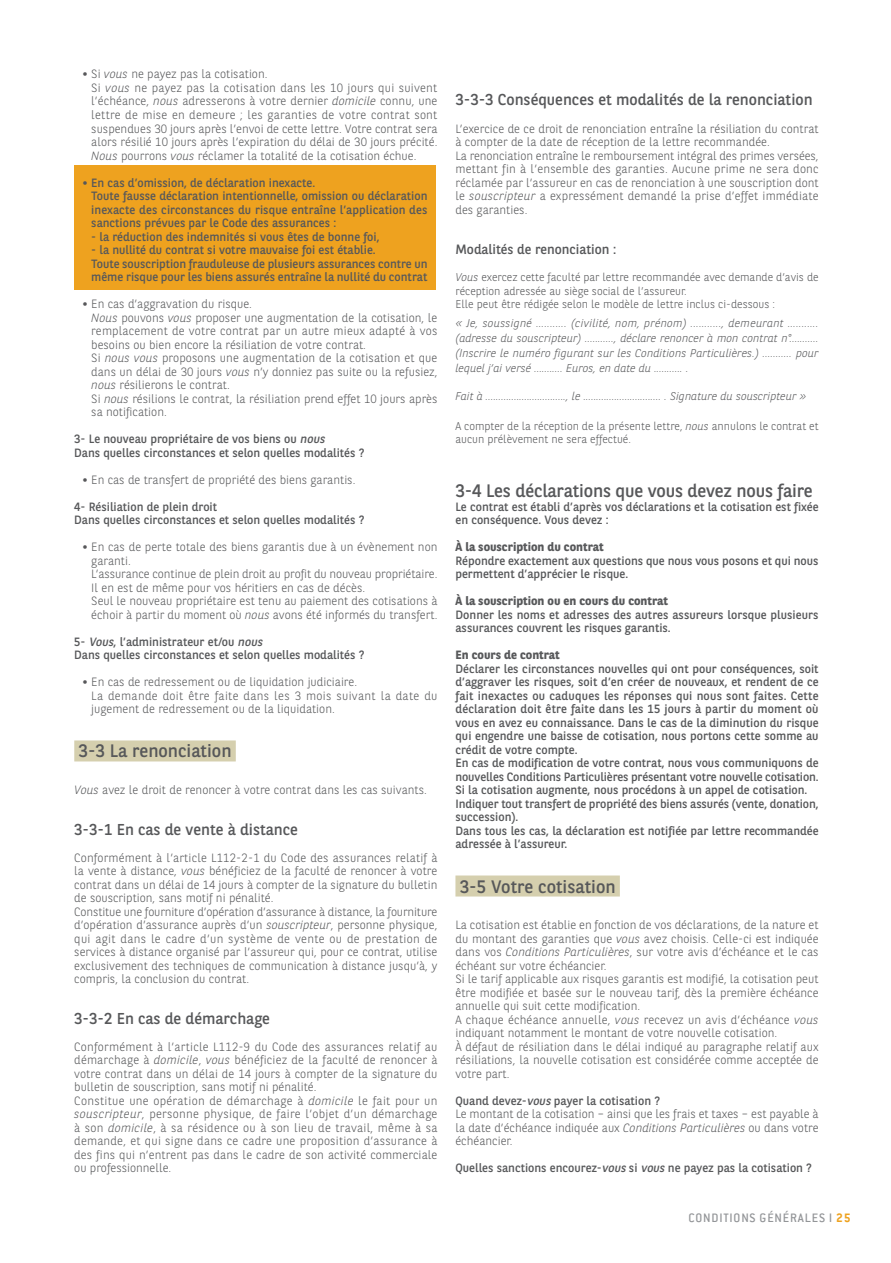
<style>
.page{position:relative;width:891px;height:1263px;background:#fff}
.page>*{position:absolute;margin:0;border:0;box-sizing:border-box;transform-origin:0 0}
.t1{font:18px "BNPP Sans";letter-spacing:-.01em;color:#57585a}
.t2{font:15.75px "BNPP Sans";color:#57585a}
.t3{font:13.5px "BNPP Sans";color:#57585a}
.t4{font:500 13.5px "Conduit ITC";letter-spacing:.06em;color:#939598}
.t5{font:300 12px/13.5px "BNPP Sans";color:#57585a}
.t6{font:12px/13.5px "BNPP Sans";color:#57585a}
.t7{font:700 12px "BNPP Sans";color:#57585a}
.t8{font:italic 300 11.25px/15px "BNPP Sans";color:#57585a;text-align:justify}
.t9{font:300 11.25px/13.5px "BNPP Sans";color:#57585a}
.s1{font-weight:700}
.s2{font-style:italic}
.s3{font-weight:400}
.s4{font-weight:400;font-style:italic}
.s5{font-weight:700;color:#eea21f}
</style>
<div class="page">
<div style="left:74px;top:740px;width:162px;height:21px;background:#d5cfae"></div>
<div style="left:74px;top:165px;width:362px;height:124px;background:#eea21f"></div>
<div style="left:455px;top:875px;width:165px;height:21px;background:#d5cfae"></div>
<p class="t5" style="left:91px;top:69px;width:348px;text-indent:-9px"><span class="s1">•</span> Si <span class="s2">vous</span> ne payez pas la cotisation.<br>Si <span class="s2">vous</span> ne payez pas la cotisation dans les 10 jours qui suivent l’échéance, <span class="s2">nous</span> adresserons à votre dernier <span class="s2">domicile</span> connu, une lettre de mise en demeure ; les garanties de votre contrat sont suspendues 30 jours après l’envoi de cette lettre. Votre contrat sera alors résilié 10 jours après l’expiration du délai de 30 jours précité.<br><span class="s2">Nous</span> pourrons <span class="s2">vous</span> réclamer la totalité de la cotisation échue.</p>
<p class="t6" style="left:91px;top:177px;width:338px;text-indent:-9px"><span class="s1">•</span> En cas d’omission, de déclaration inexacte.<br>Toute fausse déclaration intentionnelle, omission ou déclaration inexacte des circonstances du risque entraîne l’application des sanctions prévues par le Code des assurances :</p>
<p class="t6" style="left:91px;top:231px;width:290px">- la réduction des indemnités si vous êtes de bonne foi,</p>
<p class="t6" style="left:91px;top:244px;width:338px">- la nullité du contrat si votre mauvaise foi est établie.<br>Toute souscription frauduleuse de plusieurs assurances contre un même risque pour les biens assurés entraîne la nullité du contrat</p>
<p class="t5" style="left:91px;top:298px;width:348px;text-indent:-9px"><span class="s1">•</span> En cas d’aggravation du risque.<br><span class="s2">Nous</span> pouvons <span class="s2">vous</span> proposer une augmentation de la cotisation, le remplacement de votre contrat par un autre mieux adapté à vos besoins ou bien encore la résiliation de votre contrat.<br>Si <span class="s2">nous vous</span> proposons une augmentation de la cotisation et que dans un délai de 30 jours <span class="s2">vous</span> n’y donniez pas suite ou la refusiez, <span class="s2">nous</span> résilierons le contrat.<br>Si <span class="s2">nous</span> résilions le contrat, la résiliation prend effet 10 jours après sa notification.</p>
<p class="t6" style="left:74px;top:433px;width:292px">3- Le nouveau propriétaire de vos biens ou <span class="s2">nous<br></span>Dans quelles circonstances et selon quelles modalités ?</p>
<p class="t5" style="left:83px;top:474px;width:274px"><span class="s1">•</span> En cas de transfert de propriété des biens garantis.</p>
<p class="t6" style="left:74px;top:501px;width:292px">4- Résiliation de plein droit<br>Dans quelles circonstances et selon quelles modalités ?</p>
<p class="t5" style="left:91px;top:541px;width:348px;text-indent:-9px"><span class="s1">•</span> En cas de perte totale des biens garantis due à un évènement non garanti.<br>L’assurance continue de plein droit au profit du nouveau propriétaire.<br>Il en est de même pour vos héritiers en cas de décès.<br>Seul le nouveau propriétaire est tenu au paiement des cotisations à échoir à partir du moment où <span class="s2">nous</span> avons été informés du transfert.</p>
<p class="t6" style="left:74px;top:636px;width:292px">5- <span class="s2">Vous</span>, l’administrateur et/ou <span class="s2">nous<br></span>Dans quelles circonstances et selon quelles modalités ?</p>
<p class="t5" style="left:91px;top:676px;width:348px;text-indent:-9px"><span class="s1">•</span> En cas de redressement ou de liquidation judiciaire.<br>La demande doit être faite dans les 3 mois suivant la date du jugement de redressement ou de la liquidation.</p>
<h1 class="t1" style="left:79px;top:744px;width:154px">3-3 La renonciation</h1>
<p class="t5" style="left:74px;top:784px;width:354px"><span class="s2">Vous</span> avez le droit de renoncer à votre contrat dans les cas suivants.</p>
<h2 class="t2" style="left:74px;top:823px;width:225px">3-3-1 En cas de vente à distance</h2>
<p class="t5" style="left:74px;top:852px;width:365px">Conformément à l’article L112-2-1 du Code des assurances relatif à la vente à distance, <span class="s2">vous</span> bénéficiez de la faculté de renoncer à votre contrat dans un délai de 14 jours à compter de la signature du bulletin de souscription, sans motif ni pénalité.<br>Constitue une fourniture d’opération d’assurance à distance, la fourniture d’opération d’assurance auprès d’un <span class="s2">souscripteur</span>, personne physique, qui agit dans le cadre d’un système de vente ou de prestation de services à distance organisé par l’assureur qui, pour ce contrat, utilise exclusivement des techniques de communication à distance jusqu’à, y compris, la conclusion du contrat.</p>
<h2 class="t2" style="left:74px;top:1012px;width:197px">3-3-2 En cas de démarchage</h2>
<p class="t5" style="left:74px;top:1041px;width:365px">Conformément à l’article L112-9 du Code des assurances relatif au démarchage à <span class="s2">domicile</span>, <span class="s2">vous</span> bénéficiez de la faculté de renoncer à votre contrat dans un délai de 14 jours à compter de la signature du bulletin de souscription, sans motif ni pénalité.<br>Constitue une opération de démarchage à <span class="s2">domicile</span> le fait pour un <span class="s2">souscripteur</span>, personne physique, de faire l’objet d’un démarchage à son <span class="s2">domicile</span>, à sa résidence ou à son lieu de travail, même à sa demande, et qui signe dans ce cadre une proposition d’assurance à des fins qui n’entrent pas dans le cadre de son activité commerciale ou professionnelle.</p>
<h2 class="t2" style="left:455px;top:94px;width:359px">3-3-3 Conséquences et modalités de la renonciation</h2>
<p class="t5" style="left:455px;top:123px;width:365px">L’exercice de ce droit de renonciation entraîne la résiliation du contrat à compter de la date de réception de la lettre recommandée.<br>La renonciation entraîne le remboursement intégral des primes versées, mettant fin à l’ensemble des garanties. Aucune prime ne sera donc réclamée par l’assureur en cas de renonciation à une souscription dont le <span class="s2">souscripteur</span> a expressément demandé la prise d’effet immédiate des garanties.</p>
<p class="t3" style="left:455px;top:244px;width:162px">Modalités de renonciation :</p>
<p class="t9" style="left:455px;top:271px;width:365px"><span class="s2">Vous</span> exercez cette faculté par lettre recommandée avec demande d’avis de réception adressée au siège social de l’assureur.<br>Elle peut être rédigée selon le modèle de lettre inclus ci-dessous :</p>
<p class="t8" style="left:455px;top:317px;width:365px">« Je, soussigné ........... (civilité, nom, prénom) ..........., demeurant ........... (adresse du souscripteur) ..........., déclare renoncer à mon contrat n°........... (Inscrire le numéro figurant sur les Conditions Particulières.) ........... pour lequel j’ai versé ........... Euros, en date du ........... .</p>
<p class="t8" style="left:455px;top:390px;width:352px">Fait à ..............................., le .............................. . Signature du souscripteur »</p>
<p class="t9" style="left:455px;top:420px;width:365px">A compter de la réception de la présente lettre, <span class="s2">nous</span> annulons le contrat et aucun prélèvement ne sera effectué.</p>
<h1 class="t1" style="left:455px;top:484px;width:358px">3-4 Les déclarations que vous devez nous faire</h1>
<p class="t6" style="left:455px;top:501px;width:365px">Le contrat est établi d’après vos déclarations et la cotisation est fixée en conséquence. Vous devez :</p>
<p class="t7" style="left:455px;top:542px;width:150px">À la souscription du contrat</p>
<p class="t6" style="left:455px;top:555px;width:365px">Répondre exactement aux questions que nous vous posons et qui nous permettent d’apprécier le risque.</p>
<p class="t7" style="left:455px;top:596px;width:214px">À la souscription ou en cours du contrat</p>
<p class="t6" style="left:455px;top:609px;width:365px">Donner les noms et adresses des autres assureurs lorsque plusieurs assurances couvrent les risques garantis.</p>
<p class="t7" style="left:455px;top:650px;width:106px">En cours de contrat</p>
<p class="t6" style="left:455px;top:663px;width:365px">Déclarer les circonstances nouvelles qui ont pour conséquences, soit d’aggraver les risques, soit d’en créer de nouveaux, et rendent de ce fait inexactes ou caduques les réponses qui nous sont faites. Cette déclaration doit être faite dans les 15 jours à partir du moment où vous en avez eu connaissance. Dans le cas de la diminution du risque qui engendre une baisse de cotisation, nous portons cette somme au crédit de votre compte.<br>En cas de modification de votre contrat, nous vous communiquons de nouvelles Conditions Particulières présentant votre nouvelle cotisation.<br>Si la cotisation augmente, nous procédons à un appel de cotisation.<br>Indiquer tout transfert de propriété des biens assurés (vente, donation, succession).<br>Dans tous les cas, la déclaration est notifiée par lettre recommandée adressée à l’assureur.</p>
<h1 class="t1" style="left:460px;top:879px;width:157px">3-5 Votre cotisation</h1>
<p class="t5" style="left:455px;top:919px;width:365px">La cotisation est établie en fonction de vos déclarations, de la nature et du montant des garanties que <span class="s2">vous</span> avez choisis. Celle-ci est indiquée dans vos <span class="s2">Conditions Particulières</span>, sur votre avis d’échéance et le cas échéant sur votre échéancier.<br>Si le tarif applicable aux risques garantis est modifié, la cotisation peut être modifiée et basée sur le nouveau tarif, dès la première échéance annuelle qui suit cette modification.<br>A chaque échéance annuelle, <span class="s2">vous</span> recevez un avis d’échéance <span class="s2">vous </span>indiquant notamment le montant de votre nouvelle cotisation.<br>À défaut de résiliation dans le délai indiqué au paragraphe relatif aux résiliations, la nouvelle cotisation est considérée comme acceptée de votre part.</p>
<p class="t5" style="left:455px;top:1095px;width:365px"><span class="s3">Quand devez-</span><span class="s4">vous</span> <span class="s3">payer la cotisation ?<br></span>Le montant de la cotisation – ainsi que les frais et taxes – est payable à la date d’échéance indiquée aux <span class="s2">Conditions Particulières</span> ou dans votre échéancier.</p>
<p class="t6" style="left:455px;top:1162px;width:358px">Quelles sanctions encourez-<span class="s2">vous</span> si <span class="s2">vous</span> ne payez pas la cotisation ?</p>
<p class="t4" style="left:688px;top:1212px;width:164px">CONDITIONS GÉNÉRALES l <span class="s5">25</span></p>
</div>
